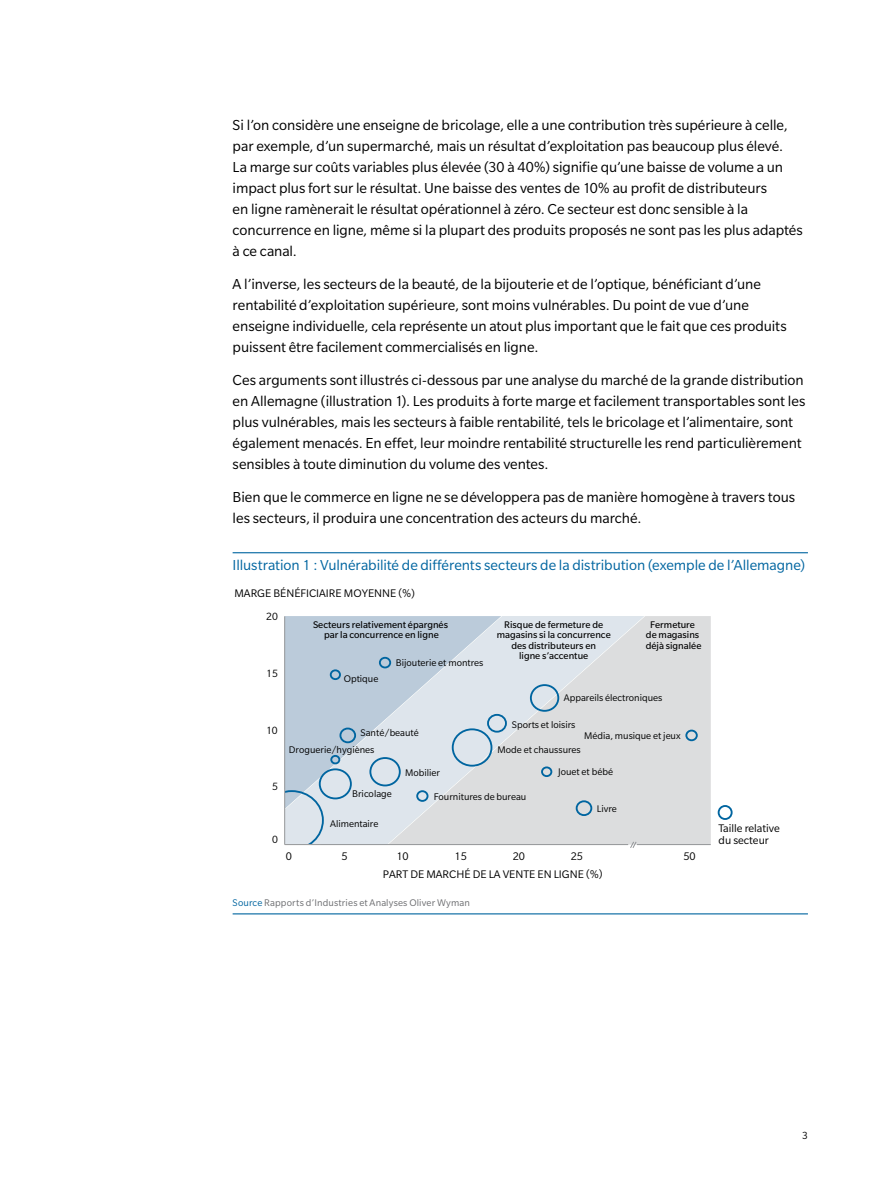
<style>
.page{position:relative;width:893px;height:1188px;background:#fff}
.page>*{position:absolute;margin:0;border:0;box-sizing:border-box;transform-origin:0 0}
.t1{font:15.75px/21px "Slate Pro";letter-spacing:-.005em;color:#000}
.t2{font:15.75px "Slate Pro";letter-spacing:-.005em;color:#0065a0}
.t3{font:12px/12px "Slate Pro";color:#000}
.t4{font:11.4px "Slate Pro";color:#000}
.t5{font:11.25px "Slate Pro";color:#000}
.t6{font:10.5px/17px "Slate Pro";color:#000}
.t7{font:10.5px/10.5px "Slate Pro";color:#000;text-align:center}
.t8{font:10.5px "Slate Pro";letter-spacing:.01em;color:#6d6e71}
.s1{color:#0065a0}
</style>
<div class="page">
<hr style="left:233px;top:552px;width:575px;height:1px;background:#0065a0">
<hr style="left:233px;top:913px;width:575px;height:1px;background:#0065a0">
<div style="left:644px;top:616px;width:67px;height:228px;background:#dcddde"></div>
<svg style="left:285px;top:616px;width:359px;height:229px;background:#d3dae2"></svg>
<hr style="left:637px;top:844px;width:74px;height:1px;background:#939598">
<svg style="left:629px;top:841px;width:8px;height:7px"></svg>
<div style="left:369px;top:757px;width:32px;height:29px;border:2px solid #0065a0;border-radius:50%"></div>
<div style="left:487px;top:714px;width:20px;height:19px;border:2px solid #0065a0;border-radius:50%"></div>
<div style="left:530px;top:684px;width:29px;height:28px;border:2px solid #0065a0;border-radius:50%"></div>
<div style="left:576px;top:800px;width:16px;height:16px;border:2px solid #0065a0;border-radius:50%"></div>
<div style="left:685px;top:730px;width:13px;height:11px;border:2px solid #0065a0;border-radius:50%"></div>
<div style="left:452px;top:728px;width:40px;height:39px;border:2px solid #0065a0;border-radius:50%"></div>
<div style="left:319px;top:768px;width:33px;height:31px;border:2px solid #0065a0;border-radius:50%"></div>
<div style="left:260px;top:790px;width:64px;height:60px;border:2px solid #0065a0;border-radius:50%"></div>
<div style="left:379px;top:657px;width:12px;height:11px;border:2px solid #0065a0;border-radius:50%"></div>
<div style="left:339px;top:728px;width:17px;height:15px;border:2px solid #0065a0;border-radius:50%"></div>
<div style="left:541px;top:766px;width:11px;height:11px;border:2px solid #0065a0;border-radius:50%"></div>
<div style="left:330px;top:669px;width:11px;height:11px;border:2px solid #0065a0;border-radius:50%"></div>
<div style="left:416px;top:790px;width:12px;height:12px;border:2px solid #0065a0;border-radius:50%"></div>
<div style="left:330px;top:755px;width:10px;height:9px;border:2px solid #0065a0;border-radius:50%"></div>
<div style="left:718px;top:805px;width:15px;height:15px;border:2px solid #0065a0;border-radius:50%"></div>
<div style="left:254px;top:789px;width:31px;height:65px;background:#fff"></div>
<div style="left:278px;top:844px;width:43px;height:10px;background:#fff"></div>
<hr style="left:284px;top:616px;width:1px;height:229px;background:#939598">
<hr style="left:285px;top:844px;width:343px;height:1px;background:#939598">
<p class="t1" style="left:233px;top:115px;width:572px">Si l’on considère une enseigne de bricolage, elle a une contribution très supérieure à celle, par exemple, d’un supermarché, mais un résultat d’exploitation pas beaucoup plus élevé.<br>La marge sur coûts variables plus élevée (30 à 40%) signifie qu’une baisse de volume a un impact plus fort sur le résultat. Une baisse des ventes de 10% au profit de distributeurs<br>en ligne ramènerait le résultat opérationnel à zéro. Ce secteur est donc sensible à la concurrence en ligne, même si la plupart des produits proposés ne sont pas les plus adaptés à ce canal.</p>
<p class="t1" style="left:233px;top:274px;width:556px">A l’inverse, les secteurs de la beauté, de la bijouterie et de l’optique, bénéficiant d’une rentabilité d’exploitation supérieure, sont moins vulnérables. Du point de vue d’une enseigne individuelle, cela représente un atout plus important que le fait que ces produits puissent être facilement commercialisés en ligne.</p>
<p class="t1" style="left:233px;top:370px;width:574px">Ces arguments sont illustrés ci-dessous par une analyse du marché de la grande distribution en Allemagne (illustration 1). Les produits à forte marge et facilement transportables sont les plus vulnérables, mais les secteurs à faible rentabilité, tels le bricolage et l’alimentaire, sont également menacés. En effet, leur moindre rentabilité structurelle les rend particulièrement sensibles à toute diminution du volume des ventes.</p>
<p class="t1" style="left:233px;top:487px;width:564px">Bien que le commerce en ligne ne se développera pas de manière homogène à travers tous les secteurs, il produira une concentration des acteurs du marché.</p>
<p class="t2" style="left:233px;top:557px;width:574px">Illustration 1 : Vulnérabilité de différents secteurs de la distribution (exemple de l’Allemagne)</p>
<p class="t3" style="left:234px;top:587px;width:182px">MARGE BÉNÉFICIAIRE MOYENNE (%)</p>
<p class="t4" style="left:266px;top:610px;width:13px">20</p>
<p class="t4" style="left:266px;top:667px;width:13px">15</p>
<p class="t4" style="left:266px;top:724px;width:13px">10</p>
<p class="t4" style="left:272px;top:781px;width:7px">5</p>
<p class="t4" style="left:272px;top:834px;width:7px">0</p>
<p class="t7" style="left:313px;top:619px;width:137px">Secteurs relativement épargnés par la concurrence en ligne</p>
<p class="t7" style="left:497px;top:619px;width:116px">Risque de fermeture de magasins si la concurrence des distributeurs en<br>ligne s’accentue</p>
<p class="t7" style="left:646px;top:619px;width:57px">Fermeture de magasins déjà signalée</p>
<p class="t6" style="left:396px;top:654px;width:89px">Bijouterie et montres</p>
<p class="t6" style="left:344px;top:670px;width:36px">Optique</p>
<p class="t6" style="left:289px;top:724px;width:131px;text-indent:72px">Santé/beauté<br>Droguerie/hygiènes</p>
<p class="t6" style="left:405px;top:764px;width:36px">Mobilier</p>
<p class="t6" style="left:564px;top:689px;width:100px">Appareils électroniques</p>
<p class="t6" style="left:512px;top:716px;width:65px">Sports et loisirs</p>
<p class="t6" style="left:498px;top:741px;width:85px">Mode et chaussures</p>
<p class="t6" style="left:584px;top:727px;width:98px">Média, musique et jeux</p>
<p class="t6" style="left:558px;top:763px;width:56px">Jouet et bébé</p>
<p class="t6" style="left:352px;top:786px;width:41px">Bricolage</p>
<p class="t6" style="left:330px;top:815px;width:50px">Alimentaire</p>
<p class="t6" style="left:434px;top:788px;width:94px">Fournitures de bureau</p>
<p class="t6" style="left:597px;top:800px;width:22px">Livre</p>
<p class="t3" style="left:286px;top:850px;width:8px">0</p>
<p class="t3" style="left:341px;top:850px;width:8px">5</p>
<p class="t3" style="left:396px;top:850px;width:14px">10</p>
<p class="t3" style="left:455px;top:850px;width:14px">15</p>
<p class="t3" style="left:513px;top:850px;width:14px">20</p>
<p class="t3" style="left:571px;top:850px;width:14px">25</p>
<p class="t3" style="left:683px;top:850px;width:14px">50</p>
<p class="t3" style="left:383px;top:868px;width:221px">PART DE MARCHÉ DE LA VENTE EN LIGNE (%)</p>
<p class="t8" style="left:233px;top:897px;width:239px"><span class="s1">Source</span> Rapports d’Industries et Analyses Oliver Wyman</p>
<p class="t3" style="left:719px;top:822px;width:63px">Taille relative du secteur</p>
<p class="t5" style="left:802px;top:1129px;width:7px">3</p>
</div>
